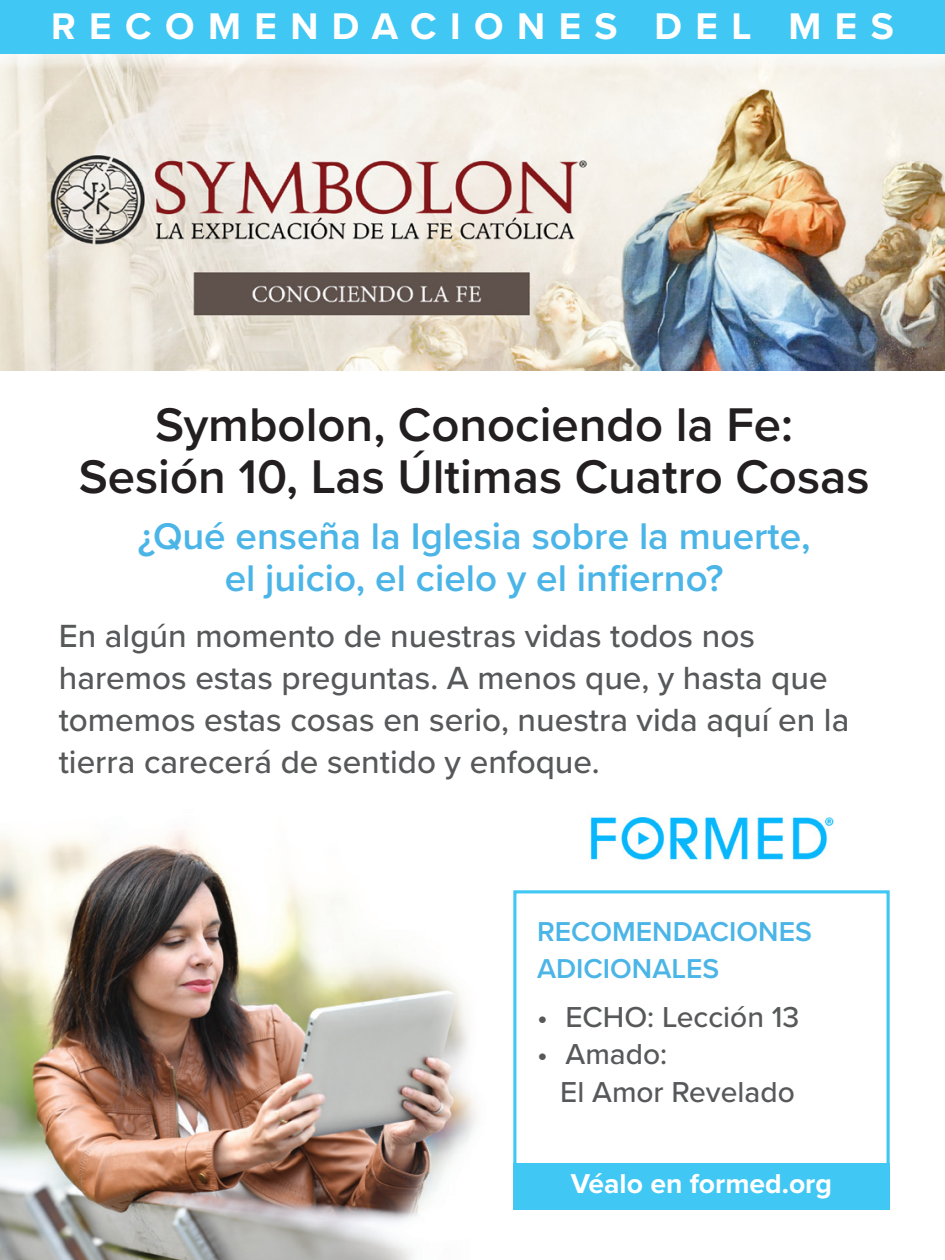
<style>
.page{position:relative;width:945px;height:1260px;background:#fff}
.page>*{position:absolute;margin:0;border:0;box-sizing:border-box;transform-origin:0 0}
.t1{font:600 49px/52.5px "Proxima Nova";color:#231f20;text-align:center}
.t2{font:600 38.5px/42px "Proxima Nova";color:#4bb5e7;text-align:center}
.t3{font:700 38.5px "Proxima Nova";letter-spacing:.35em;color:#fff}
.t4{font:500 33.25px/42px "Proxima Nova";color:#57585a}
.t5{font:500 30.1px/37.8px "Proxima Nova";color:#57585a}
.t6{font:600 28.35px/37.8px "Proxima Nova";color:#4bb5e7}
.t7{font:700 28.35px "Proxima Nova";color:#fff}
</style>
<div class="page">
<div style="left:0;top:0;width:945px;height:55px;background:#40c7f4"></div>
<img style="left:0;top:830px;width:476px;height:430px">
<img style="left:0;top:55px;width:944px;height:316px">
<img style="left:590px;top:817px;width:244px;height:44px">
<div style="left:513px;top:1163px;width:377px;height:47px;background:#40c7f4"></div>
<div style="left:513px;top:890px;width:377px;height:279px;border:3px solid #40c7f4"></div>
<p class="t3" style="left:51px;top:-2px;width:844px">RECOMENDACIONES DEL MES</p>
<p class="t1" style="left:79px;top:397px;width:792px">Symbolon, Conociendo la Fe:<br>Sesión 10, Las Últimas Cuatro Cosas</p>
<p class="t2" style="left:138px;top:514px;width:674px">¿Qué enseña la Iglesia sobre la muerte, el juicio, el cielo y el infierno?</p>
<p class="t4" style="left:59px;top:614px;width:792px">En algún momento de nuestras vidas todos nos haremos estas preguntas. A menos que, y hasta que tomemos estas cosas en serio, nuestra vida aquí en la tierra carecerá de sentido y enfoque.</p>
<p class="t6" style="left:537px;top:911px;width:276px">RECOMENDACIONES<br>ADICIONALES</p>
<p class="t5" style="left:537px;top:997px;width:264px">• ECHO: Lección 13</p>
<p class="t5" style="left:560px;top:1034px;width:236px;text-indent:-23px">• Amado:<br>El Amor Revelado</p>
<p class="t7" style="left:571px;top:1162px;width:263px">Véalo en formed.org</p>
</div>
